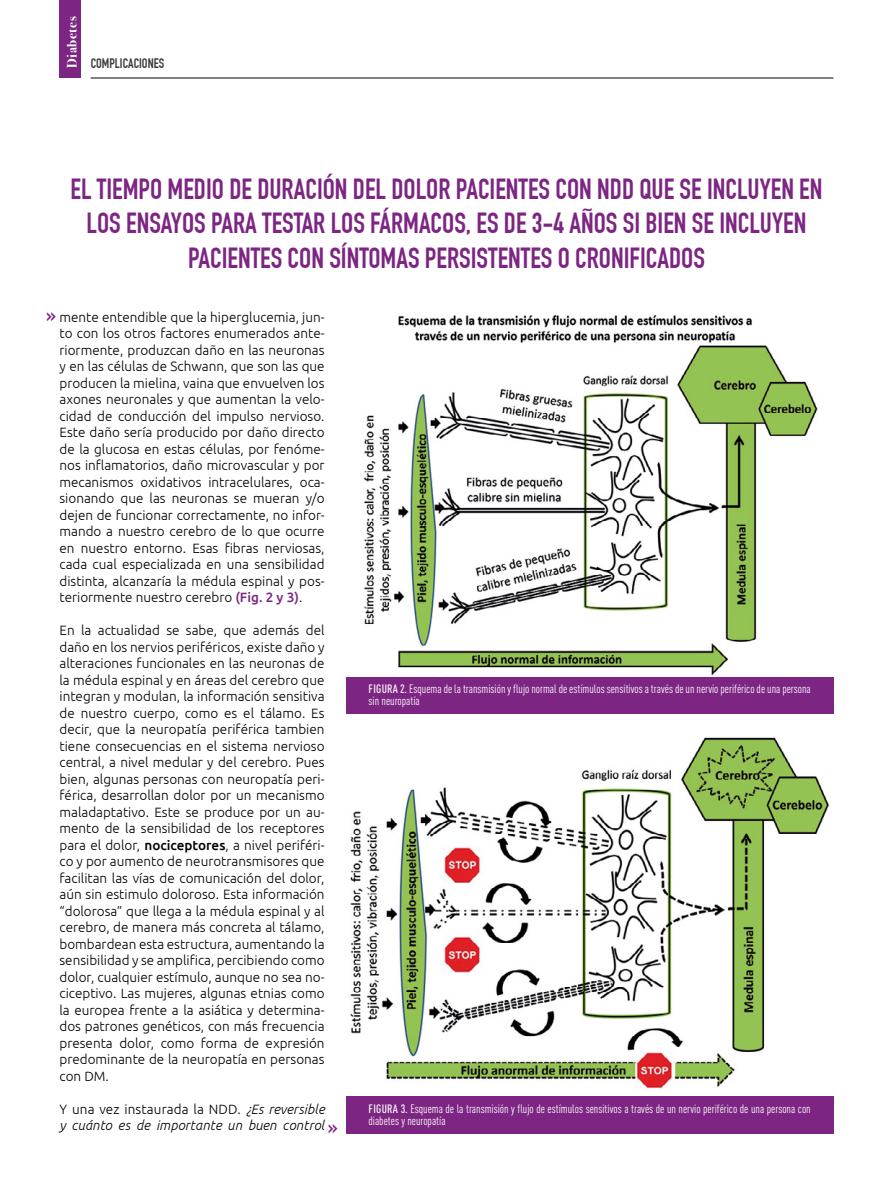
<style>
.page{position:relative;width:893px;height:1191px;background:#fff}
.page>*{position:absolute;margin:0;border:0;box-sizing:border-box;transform-origin:0 0}
.t1{font:28.5px/34.5px "DIN Engschrift Std";color:#7c2582;text-align:center}
.t2{font:22.5px "DIN Engschrift Std";color:#7c2582}
.t3{font:300 13.5px/16.5px "Ubuntu";color:#000;text-align:justify}
.t4{font:italic 300 13.5px/16.5px "Ubuntu";letter-spacing:.01em;color:#000}
.t5{font:13.5px "DIN Engschrift Std";color:#3c3c3b}
.t6{font:700 13.5px "Bodoni Svty Two ITCTT";letter-spacing:.04em;color:#fff}
.t7{font:condensed 12px/12px "DIN Pro";color:#fff}
.s1{font-weight:500;color:#7c2582}
.s2{font-weight:500}
.s3{font-style:normal}
</style>
<div class="page">
<hr style="left:91px;top:78px;width:742px;height:1px;background:#000">
<div style="left:60px;top:0;width:21px;height:78px;background:#7c2582"></div>
<div style="left:346px;top:675px;width:487px;height:38px;background:#7c2582"></div>
<div style="left:346px;top:1095px;width:487px;height:38px;background:#7c2582"></div>
<img style="left:346px;top:315px;width:487px;height:362px">
<img style="left:350px;top:737px;width:479px;height:352px">
<p class="t6" style="left:61px;top:68px;width:53px;rotate:-90deg">Diabetes</p>
<p class="t5" style="left:91px;top:55px;width:75px">COMPLICACIONES</p>
<h1 class="t1" style="left:70px;top:172px;width:753px">EL TIEMPO MEDIO DE DURACIÓN DEL DOLOR PACIENTES CON NDD QUE SE INCLUYEN EN<br>LOS ENSAYOS PARA TESTAR LOS FÁRMACOS, ES DE 3-4 AÑOS SI BIEN SE INCLUYEN<br>PACIENTES CON SÍNTOMAS PERSISTENTES O CRONIFICADOS</h1>
<p class="t3" style="left:60px;top:308px;width:267px">mente entendible que la hiperglucemia, jun&shy;to con los otros factores enumerados ante&shy;riormente, produzcan daño en las neuronas y en las células de Schwann, que son las que producen la mielina, vaina que envuelven los axones neuronales y que aumentan la velo&shy;cidad de conducción del impulso nervioso.<br>Este daño sería producido por daño directo de la glucosa en estas células, por fenóme&shy;nos inflamatorios, daño microvascular y por mecanismos oxidativos intracelulares, oca&shy;sionando que las neuronas se mueran y/o dejen de funcionar correctamente, no infor&shy;mando a nuestro cerebro de lo que ocurre en nuestro entorno. Esas fibras nerviosas, cada cual especializada en una sensibilidad distinta, alcanzaría la médula espinal y pos&shy;teriormente nuestro cerebro <span class="s1">(Fig. 2 y 3)</span>.</p>
<p class="t3" style="left:60px;top:622px;width:267px">En la actualidad se sabe, que además del daño en los nervios periféricos, existe daño y alteraciones funcionales en las neuronas de la médula espinal y en áreas del cerebro que integran y modulan, la información sensitiva de nuestro cuerpo, como es el tálamo. Es decir, que la neuropatía periférica tambien tiene consecuencias en el sistema nervioso central, a nivel medular y del cerebro. Pues bien, algunas personas con neuropatía peri&shy;férica, desarrollan dolor por un mecanismo maladaptativo. Este se produce por un au&shy;mento de la sensibilidad de los receptores para el dolor, <span class="s2">nociceptores</span>, a nivel periféri&shy;co y por aumento de neurotransmisores que facilitan las vías de comunicación del dolor, aún sin estimulo doloroso. Esta información “dolorosa” que llega a la médula espinal y al cerebro, de manera más concreta al tálamo, bombardean esta estructura, aumentando la sensibilidad y se amplifica, percibiendo como dolor, cualquier estímulo, aunque no sea no&shy;ciceptivo. Las mujeres, algunas etnias como la europea frente a la asiática y determina&shy;dos patrones genéticos, con más frecuencia presenta dolor, como forma de expresión predominante de la neuropatía en personas con DM.</p>
<p class="t4" style="left:60px;top:1100px;width:267px"><span class="s3">Y una vez instaurada la NDD.</span> ¿Es reversible y cuánto es de importante un buen control</p>
<h2 class="t2" style="left:46px;top:302px;width:11px">»</h2>
<h2 class="t2" style="left:328px;top:1114px;width:11px">»</h2>
<p class="t7" style="left:369px;top:681px;width:444px"><span class="s2">FIGURA 2.</span> Esquema de la transmisión y flujo normal de estímulos sensitivos a través de un nervio periférico de una persona sin neuropatía</p>
<p class="t7" style="left:369px;top:1101px;width:444px"><span class="s2">FIGURA 3.</span> Esquema de la transmisión y flujo de estímulos sensitivos a través de un nervio periférico de una persona con diabetes y neuropatía</p>
</div>
